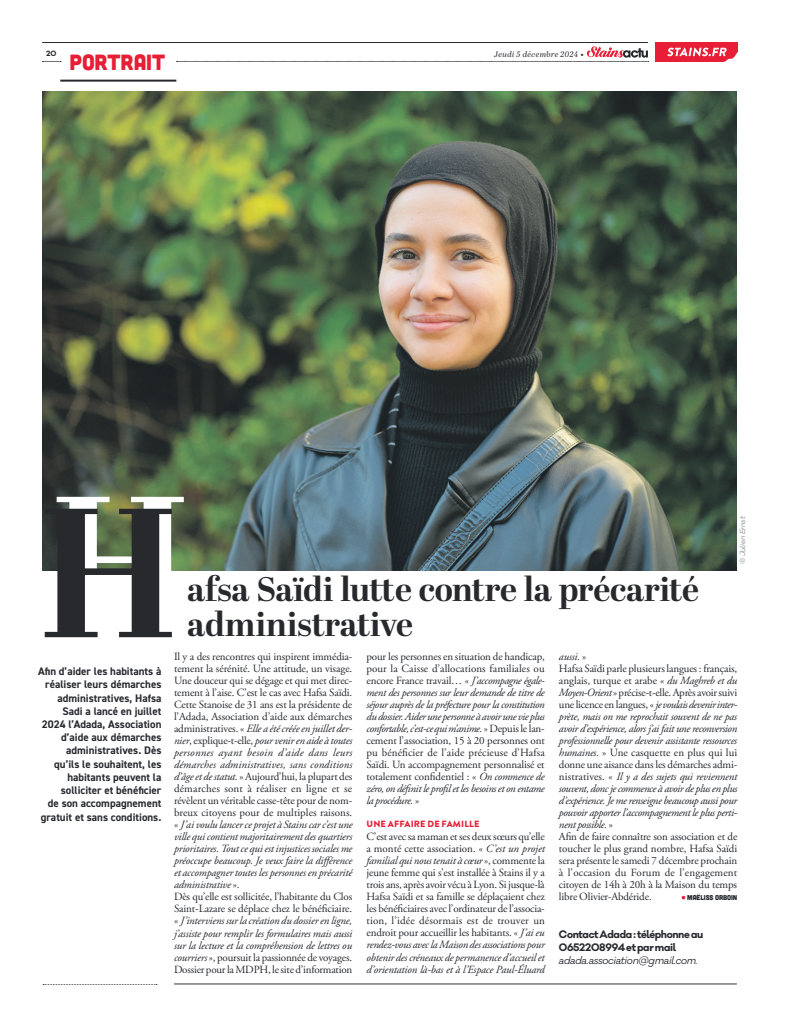
<style>
.page{position:relative;width:794px;height:1021px;background:#fff}
.page>*{position:absolute;margin:0;border:0;box-sizing:border-box;transform-origin:0 0}
.t1{font:700 183.4px "Abril Display";color:#27292d}
.t2{font:700 33.9px/35px "Abril Display";letter-spacing:-.01em;color:#27292d}
.t3{font:22px "Cubano";color:#e81d36}
.t4{font:11px/12px "Adobe Garamond Pro";letter-spacing:-.01em;color:#27292d}
.t5{font:700 11px/13.2px "DIN2014";color:#27292d;text-align:right}
.t6{font:700 10px/13px "Galano Classic Alt";letter-spacing:-.035em;color:#27292d}
.t7{font:italic 10px "Galano Classic Alt";letter-spacing:-.04em;color:#27292d}
.t8{font:900 9px "Brandon Grotesque";letter-spacing:.02em;color:#e81d36}
.t9{font:italic 8px "Abril Display";letter-spacing:.05em;color:#27292d}
.t10{font:7px "Cubano";letter-spacing:-.015em;color:#27292d}
.t11{font:700 7px "Galano Classic Alt";color:#27292d}
.t12{font:italic 6.9px "Galano Classic Alt";letter-spacing:-.015em;color:#7f858c}
.s1{font-weight:900;font-style:normal}
.s2{font-style:italic}
.s3{font-family:"Adobe Garamond Pro";font-size:13px;color:#e81d36}
</style>
<div class="page">
<img style="left:43px;top:92px;width:693px;height:478px">
<hr style="left:60px;top:80px;width:116px;height:2px;background:#27292d">
<div style="left:655px;top:42px;width:82px;height:20px;background:#e81d36"></div>
<svg style="left:667px;top:48px;width:71px;height:14px"></svg>
<svg style="left:42px;top:61px;width:19px;height:1px"></svg>
<hr style="left:42px;top:42px;width:606px;height:1px;background:#27292d">
<svg style="left:177px;top:46px;width:471px;height:16px"></svg>
<hr style="left:174px;top:983px;width:563px;height:1px;background:#333539">
<svg style="left:43px;top:984px;width:114px;height:1px"></svg>
<p class="t11" style="left:46px;top:48px;width:12px">20</p>
<p class="t9" style="left:494px;top:48px;width:91px">Jeudi 5 décembre 2024 <span class="s1">•</span></p>
<h3 class="t3" style="left:70px;top:48px;width:97px">PORTRAIT</h3>
<h1 class="t1" style="left:39px;top:446px;width:140px">H</h1>
<h2 class="t2" style="left:187px;top:574px;width:513px">afsa Saïdi lutte contre la précarité administrative</h2>
<p class="t12" style="left:738px;top:563px;width:49px;rotate:-90deg">© Julien Ernst</p>
<p class="t5" style="left:38px;top:664px;width:125px">Afin d’aider les habitants à réaliser leurs démarches administratives, Hafsa<br>Sadi a lancé en juillet<br>2024 l’Adada, Association d’aide aux démarches administratives. Dès qu’ils le souhaitent, les habitants peuvent la solliciter et bénéficier<br>de son accompagnement gratuit et sans conditions.</p>
<p class="t4" style="left:174px;top:651px;width:180px">Il y a des rencontres qui inspirent immédia&shy;tement la sérénité. Une attitude, un visage.<br>Une douceur qui se dégage et qui met direc&shy;tement à l’aise. C’est le cas avec Hafsa Saïdi.<br>Cette Stanoise de 31 ans est la présidente de l’Adada, Association d’aide aux démarches administratives. « <span class="s2">Elle a été créée en juillet der&shy;nier</span>, explique-t-elle, <span class="s2">pour venir en aide à toutes personnes ayant besoin d’aide dans leurs démarches administratives, sans conditions d’âge et de statut.</span> » Aujourd’hui, la plupart des démarches sont à réaliser en ligne et se révèlent un véritable casse-tête pour de nom&shy;breux citoyens pour de multiples raisons. « <span class="s2">J’ai voulu lancer ce projet à Stains car c’est une ville qui contient majoritairement des quartiers prioritaires. Tout ce qui est injustices sociales me préoccupe beaucoup. Je veux faire la différence et accompagner toutes les personnes en précarité administrative</span> ».<br>Dès qu’elle est sollicitée, l’habitante du Clos Saint-Lazare se déplace chez le bénéficiaire. « <span class="s2">J’interviens sur la création du dossier en ligne, j’assiste pour remplir les formulaires mais aussi sur la lecture et la compréhension de lettres ou courriers</span> », poursuit la passionnée de voyages.<br>Dossier pour la MDPH, le site d’information</p>
<p class="t4" style="left:366px;top:651px;width:180px;text-align:justify">pour les personnes en situation de handicap, pour la Caisse d’allocations familiales ou encore France travail… « <span class="s2">J’accompagne égale&shy;ment des personnes sur leur demande de titre de séjour auprès de la préfecture pour la constitution du dossier. Aider une personne à avoir une vie plus confortable, c’est-ce qui m’anime.</span> » Depuis le lan&shy;cement l’association, 15 à 20 personnes ont pu bénéficier de l’aide précieuse d’Hafsa Saïdi. Un accompagnement personnalisé et totalement confidentiel : « <span class="s2">On commence de zéro, on définit le profil et les besoins et on entame la procédure.</span> »</p>
<p class="t8" style="left:366px;top:818px;width:114px">UNE AFFAIRE DE FAMILLE</p>
<p class="t4" style="left:366px;top:831px;width:180px;text-align:justify">C’est avec sa maman et ses deux sœurs qu’elle a monté cette association. « <span class="s2">C’est un projet familial qui nous tenait à cœur</span> », commente la jeune femme qui s’est installée à Stains il y a trois ans, après avoir vécu à Lyon. Si jusque-là Hafsa Saïdi et sa famille se déplaçaient chez les bénéficiaires avec l’ordinateur de l’associa&shy;tion, l’idée désormais est de trouver un endroit pour accueillir les habitants. « <span class="s2">J’ai eu rendez-vous avec la Maison des associations pour obtenir des créneaux de permanence d’accueil et d’orientation là-bas et à l’Espace Paul-Éluard</span></p>
<p class="t4" style="left:559px;top:651px;width:180px"><span class="s2">aussi.</span> »<br>Hafsa Saïdi parle plusieurs langues : français, anglais, turque et arabe « <span class="s2">du Maghreb et du Moyen-Orient</span> » précise-t-elle. Après avoir suivi une licence en langues, « <span class="s2">je voulais devenir inter&shy;prète, mais on me reprochait souvent de ne pas avoir d’expérience, alors j’ai fait une reconversion professionnelle pour devenir assistante ressources humaines.</span> » Une casquette en plus qui lui donne une aisance dans les démarches admi&shy;nistratives. « <span class="s2">Il y a des sujets qui reviennent souvent, donc je commence à avoir de plus en plus d’expérience. Je me renseigne beaucoup aussi pour pouvoir apporter l’accompagnement le plus perti&shy;nent possible.</span> »<br>Afin de faire connaître son association et de toucher le plus grand nombre, Hafsa Saïdi sera présente le samedi 7 décembre prochain à l’occasion du Forum de l’engagement citoyen de 14h à 20h à la Maison du temps libre Olivier-Abdéride.</p>
<p class="t10" style="left:681px;top:893px;width:58px"><span class="s3">•</span> MAËLISS ORBOIN</p>
<p class="t6" style="left:559px;top:928px;width:146px">Contact Adada : téléphonne au<br>0652208994 et par mail</p>
<p class="t7" style="left:559px;top:954px;width:141px">adada.association@gmail.com.</p>
</div>
